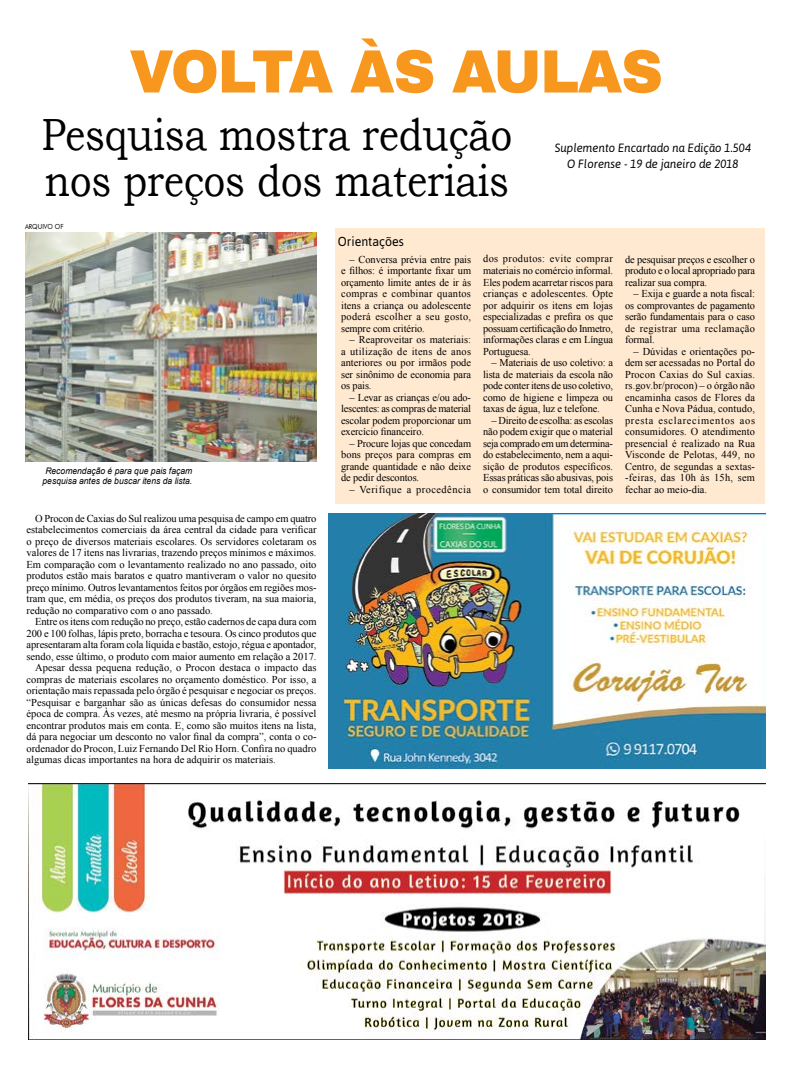
<style>
.page{position:relative;width:791px;height:1078px;background:#fff}
.page>*{position:absolute;margin:0;border:0;box-sizing:border-box;transform-origin:0 0}
.t1{font:900 61px "Archivo";letter-spacing:-.025em;color:#f8971d;scale:.95 1}
.t2{font:45px/46px "Bookman Old Style";color:#000;scale:.85 1}
.t3{font:13px "Asap";color:#000;scale:.95 1}
.t4{font:italic 12px/16px "Asap";color:#000;text-align:center;scale:.95 1}
.t5{font:10.5px/11.5px "Times New Roman";color:#000;text-align:justify}
.t6{font:10.5px "Times New Roman";letter-spacing:.045em;color:#000}
.t7{font:italic 9px/10px "Arial";color:#000;text-align:center;scale:.95 1}
.t8{font:7px "Futura BT";color:#000;scale:.9 1}
</style>
<div class="page">
<div style="left:334px;top:227px;width:430px;height:276px;background:#ffe9d0"></div>
<img style="left:25px;top:232px;width:291px;height:229px">
<img style="left:329px;top:513px;width:436px;height:255px">
<img style="left:28px;top:783px;width:737px;height:255px">
<h1 class="t1" style="left:129px;top:34px;width:563px">VOLTA ÀS AULAS</h1>
<h2 class="t2" style="left:42px;top:112px;width:555px">Pesquisa mostra redução nos preços dos materiais</h2>
<p class="t8" style="left:25px;top:222px;width:44px">ARQUIVO OF</p>
<p class="t3" style="left:338px;top:233px;width:71px">Orientações</p>
<p class="t4" style="left:555px;top:139px;width:208px">Suplemento Encartado na Edição 1.504<br>O Florense - 19 de janeiro de 2018</p>
<p class="t7" style="left:43px;top:465px;width:159px">Recomendação é para que pais façam pesquisa antes de buscar itens da lista.</p>
<p class="t5" style="left:27px;top:512px;width:291px;text-indent:9px">O Procon de Caxias do Sul realizou uma pesquisa de campo em quatro estabelecimentos comerciais da área central da cidade para verificar o preço de diversos materiais escolares. Os servidores coletaram os valores de 17 itens nas livrarias, trazendo preços mínimos e máximos.<br>Em comparação com o levantamento realizado no ano passado, oito produtos estão mais baratos e quatro mantiveram o valor no quesito preço mínimo. Outros levantamentos feitos por órgãos em regiões mos&shy;tram que, em média, os preços dos produtos tiveram, na sua maioria, redução no comparativo com o ano passado.</p>
<p class="t5" style="left:35px;top:615px;width:283px">Entre os itens com redução no preço, estão cadernos de capa dura com</p>
<p class="t5" style="left:27px;top:627px;width:291px">200 e 100 folhas, lápis preto, borracha e tesoura. Os cinco produtos que</p>
<p class="t5" style="left:27px;top:638px;width:291px">apresentaram alta foram cola líquida e bastão, estojo, régua e apontador,</p>
<p class="t5" style="left:27px;top:650px;width:291px">sendo, esse último, o produto com maior aumento em relação a 2017.</p>
<p class="t5" style="left:35px;top:661px;width:283px">Apesar dessa pequena redução, o Procon destaca o impacto das</p>
<p class="t5" style="left:27px;top:673px;width:291px">compras de materiais escolares no orçamento doméstico. Por isso, a</p>
<p class="t5" style="left:27px;top:684px;width:291px">orientação mais repassada pelo órgão é pesquisar e negociar os preços.</p>
<p class="t5" style="left:27px;top:696px;width:291px">“Pesquisar e barganhar são as únicas defesas do consumidor nessa</p>
<p class="t5" style="left:27px;top:707px;width:291px">época de compra. Às vezes, até mesmo na própria livraria, é possível</p>
<p class="t5" style="left:27px;top:719px;width:291px">encontrar produtos mais em conta. E, como são muitos itens na lista,</p>
<p class="t5" style="left:27px;top:730px;width:291px">dá para negociar um desconto no valor final da compra”, conta o co-</p>
<p class="t5" style="left:27px;top:742px;width:291px">ordenador do Procon, Luiz Fernando Del Rio Horn. Confira no quadro</p>
<p class="t5" style="left:27px;top:753px;width:251px">algumas dicas importantes na hora de adquirir os materiais.</p>
<p class="t5" style="left:341px;top:253px;width:132px;text-indent:9px">– Conversa prévia entre pais e filhos: é importante fixar um orçamento limite antes de ir às compras e combinar quantos itens a criança ou adolescente poderá escolher a seu gosto, sempre com critério.</p>
<p class="t5" style="left:341px;top:333px;width:131px;text-indent:9px">– Reaproveitar os materiais: a utilização de itens de anos anteriores ou por irmãos pode ser sinônimo de economia para os pais.</p>
<p class="t5" style="left:341px;top:391px;width:131px;text-indent:9px">– Levar as crianças e/ou ado&shy;lescentes: as compras de material escolar podem proporcionar um exercício financeiro.</p>
<p class="t5" style="left:341px;top:437px;width:132px;text-indent:9px">– Procure lojas que concedam bons preços para compras em grande quantidade e não deixe de pedir descontos.</p>
<p class="t6" style="left:350px;top:482px;width:123px">– Verifique a procedência</p>
<p class="t5" style="left:483px;top:253px;width:132px">dos produtos: evite comprar materiais no comércio informal.<br>Eles podem acarretar riscos para crianças e adolescentes. Opte por adquirir os itens em lojas especializadas e prefira os que possuam certificação do Inmetro, informações claras e em Língua Portuguesa.</p>
<p class="t5" style="left:483px;top:356px;width:132px;text-indent:9px">– Materiais de uso coletivo: a lista de materiais da escola não pode conter itens de uso coletivo, como de higiene e limpeza ou taxas de água, luz e telefone.</p>
<p class="t5" style="left:483px;top:414px;width:131px;text-indent:9px">– Direito de escolha: as escolas não podem exigir que o material seja comprado em um determina&shy;do estabelecimento, nem a aqui&shy;sição de produtos específicos.<br>Essas práticas são abusivas, pois o consumidor tem total direito</p>
<p class="t5" style="left:625px;top:253px;width:132px">de pesquisar preços e escolher o produto e o local apropriado para realizar sua compra.</p>
<p class="t5" style="left:625px;top:287px;width:132px;text-indent:9px">– Exija e guarde a nota fiscal: os comprovantes de pagamento serão fundamentais para o caso de registrar uma reclamação formal.</p>
<p class="t5" style="left:625px;top:345px;width:132px;text-indent:9px">– Dúvidas e orientações po&shy;dem ser acessadas no Portal do Procon Caxias do Sul caxias. rs.gov.br/procon) – o órgão não encaminha casos de Flores da Cunha e Nova Pádua, contudo, presta esclarecimentos aos consumidores. O atendimento presencial é realizado na Rua Visconde de Pelotas, 449, no Centro, de segundas a sextas--feiras, das 10h às 15h, sem fechar ao meio-dia.</p>
</div>
